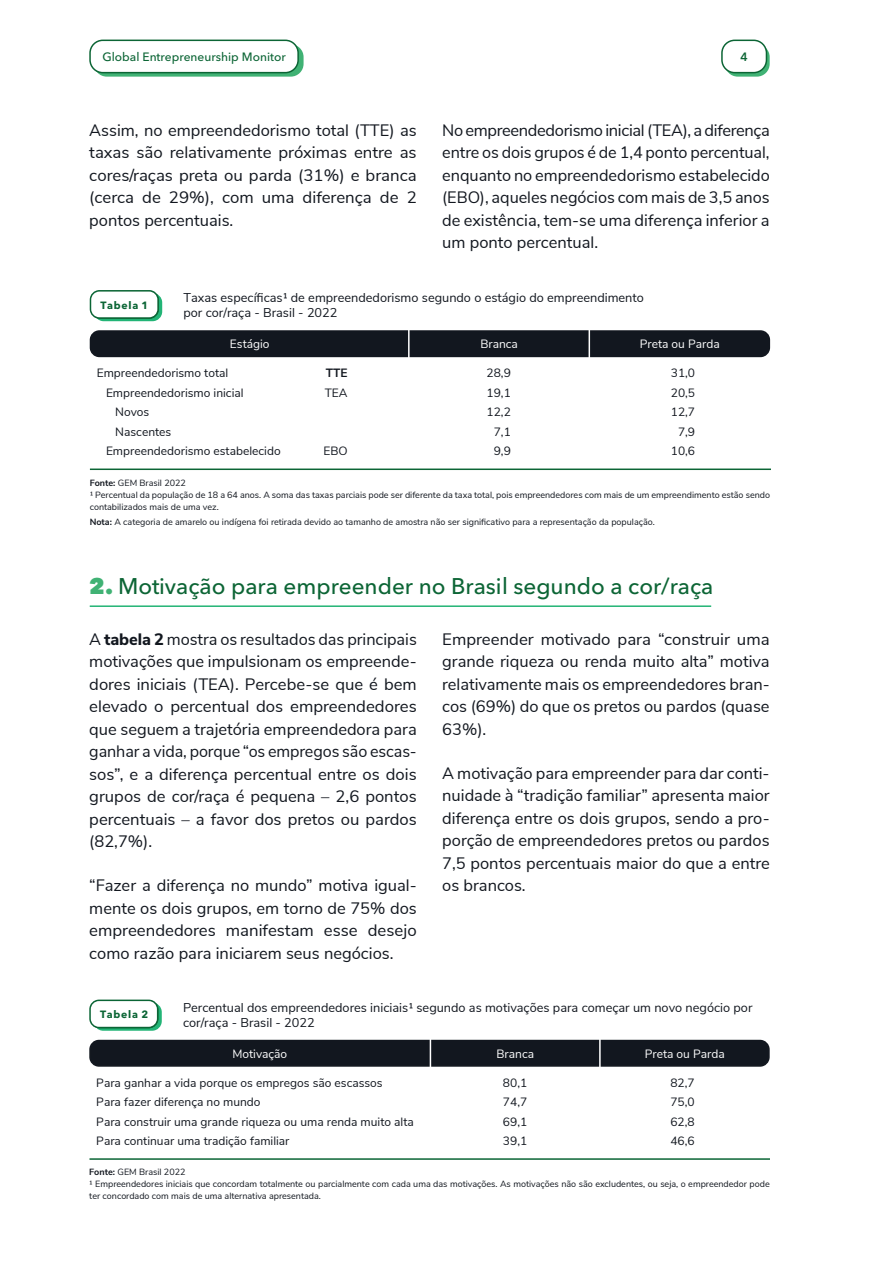
<style>
.page{position:relative;width:893px;height:1263px;background:#fff}
.page>*{position:absolute;margin:0;border:0;box-sizing:border-box;transform-origin:0 0}
.t1{font:500 22.5px "Avenir Next LT Pro";color:#0c6535}
.t2{font:16.5px/22.5px "Nunito Sans";color:#12171f;text-align:justify}
.t3{font:12.75px/15px "Nunito Sans";color:#12171f}
.t4{font:12px/19.5px "Nunito Sans";color:#12171f;text-align:center}
.t5{font:12px "Nunito Sans";color:#fff}
.t6{font:500 12px "Avenir Next LT Pro";color:#0c6535}
.t7{font:700 12px "Nunito Sans";color:#12171f}
.t8{font:600 12px "Avenir Next LT Pro";color:#0c6535}
.t9{font:700 10.5px "Avenir Next LT Pro";letter-spacing:.07em;color:#0b6535}
.t10{font:9px/12px "Nunito Sans";color:#12171f}
.s1{font-weight:700}
.s2{font-weight:800;color:#40b274}
.s3{font-weight:800}
</style>
<div class="page">
<svg style="left:725px;top:44px;width:45px;height:33px"></svg>
<svg style="left:94px;top:44px;width:210px;height:33px"></svg>
<div style="left:722px;top:40px;width:44px;height:33px;background:#fff;border-radius:13px"></div>
<div style="left:721px;top:40px;width:46px;height:33px;border:2px solid #0c6535;border-radius:13px"></div>
<div style="left:90px;top:40px;width:208px;height:33px;background:#fff;border-radius:13px"></div>
<div style="left:89px;top:40px;width:210px;height:33px;border:2px solid #0c6535;border-radius:13px"></div>
<hr style="left:90px;top:605px;width:621px;height:2px;background:#23b475">
<div style="left:90px;top:330px;width:680px;height:27px;background:#12171f"></div>
<hr style="left:408px;top:327px;width:2px;height:35px;background:#fff">
<hr style="left:589px;top:328px;width:1px;height:39px;background:#fff">
<hr style="left:91px;top:468px;width:679px;height:2px;background:#0b6535">
<div style="left:94px;top:293px;width:68px;height:28px;background:#22b476;border-radius:10px"></div>
<svg style="left:90px;top:290px;width:69px;height:29px;background:#dae8e1"></svg>
<div style="left:89px;top:1040px;width:681px;height:27px;background:#12171f"></div>
<hr style="left:430px;top:1037px;width:1px;height:34px;background:#fff">
<hr style="left:599px;top:1037px;width:2px;height:39px;background:#fff">
<hr style="left:90px;top:1158px;width:680px;height:2px;background:#0b6535">
<svg style="left:94px;top:1002px;width:68px;height:29px"></svg>
<svg style="left:89px;top:999px;width:69px;height:29px"></svg>
<p class="t6" style="left:102px;top:47px;width:185px">Global Entrepreneurship Monitor</p>
<p class="t8" style="left:740px;top:47px;width:9px">4</p>
<p class="t2" style="left:89px;top:118px;width:329px">Assim, no empreendedorismo total (TTE) as taxas são relativamente próximas entre as cores/raças preta ou parda (31%) e branca (cerca de 29%), com uma diferença de 2 pontos percentuais.</p>
<p class="t2" style="left:442px;top:118px;width:329px">No empreendedorismo inicial (TEA), a diferença entre os dois grupos é de 1,4 ponto percentual, enquanto no empreendedorismo estabelecido (EBO), aqueles negócios com mais de 3,5 anos de existência, tem-se uma diferença inferior a um ponto percentual.</p>
<p class="t9" style="left:100px;top:296px;width:50px">Tabela 1</p>
<p class="t3" style="left:183px;top:289px;width:462px">Taxas específicas¹ de empreendedorismo segundo o estágio do empreendimento por cor/raça - Brasil - 2022</p>
<p class="t5" style="left:230px;top:335px;width:41px">Estágio</p>
<p class="t5" style="left:480px;top:335px;width:39px">Branca</p>
<p class="t5" style="left:640px;top:335px;width:81px">Preta ou Parda</p>
<p class="t4" style="left:97px;top:362px;width:133px">Empreendedorismo total</p>
<p class="t4" style="left:106px;top:382px;width:139px">Empreendedorismo inicial</p>
<p class="t4" style="left:115px;top:401px;width:36px">Novos</p>
<p class="t4" style="left:115px;top:421px;width:58px">Nascentes</p>
<p class="t4" style="left:106px;top:440px;width:176px">Empreendedorismo estabelecido</p>
<p class="t7" style="left:326px;top:364px;width:23px">TTE</p>
<p class="t4" style="left:325px;top:382px;width:24px">TEA</p>
<p class="t4" style="left:323px;top:440px;width:26px">EBO</p>
<p class="t4" style="left:487px;top:362px;width:26px">28,9<br>19,1<br>12,2<br>7,1<br>9,9</p>
<p class="t4" style="left:671px;top:362px;width:26px">31,0<br>20,5<br>12,7<br>7,9<br>10,6</p>
<p class="t10" style="left:90px;top:476px;width:682px"><span class="s1">Fonte:</span> GEM Brasil 2022<br>¹ Percentual da população de 18 a 64 anos. A soma das taxas parciais pode ser diferente da taxa total, pois empreendedores com mais de um empreendimento estão sendo contabilizados mais de uma vez.</p>
<p class="t10" style="left:90px;top:515px;width:566px"><span class="s1">Nota:</span> A categoria de amarelo ou indígena foi retirada devido ao tamanho de amostra não ser significativo para a representação da população.</p>
<h1 class="t1" style="left:89px;top:567px;width:626px"><span class="s2">2.</span> Motivação para empreender no Brasil segundo a cor/raça</h1>
<p class="t2" style="left:89px;top:627px;width:329px">A <span class="s3">tabela 2</span> mostra os resultados das principais motivações que impulsionam os empreende&shy;dores iniciais (TEA). Percebe-se que é bem elevado o percentual dos empreendedores que seguem a trajetória empreendedora para ganhar a vida, porque “os empregos são escas&shy;sos”, e a diferença percentual entre os dois grupos de cor/raça é pequena – 2,6 pontos percentuais – a favor dos pretos ou pardos (82,7%).</p>
<p class="t2" style="left:89px;top:873px;width:329px">“Fazer a diferença no mundo” motiva igual&shy;mente os dois grupos, em torno de 75% dos empreendedores manifestam esse desejo como razão para iniciarem seus negócios.</p>
<p class="t2" style="left:442px;top:627px;width:329px">Empreender motivado para “construir uma grande riqueza ou renda muito alta” motiva relativamente mais os empreendedores bran&shy;cos (69%) do que os pretos ou pardos (quase 63%).</p>
<p class="t2" style="left:442px;top:761px;width:329px">A motivação para empreender para dar conti&shy;nuidade à “tradição familiar” apresenta maior diferença entre os dois grupos, sendo a pro&shy;porção de empreendedores pretos ou pardos 7,5 pontos percentuais maior do que a entre os brancos.</p>
<p class="t9" style="left:100px;top:1005px;width:50px">Tabela 2</p>
<p class="t3" style="left:183px;top:999px;width:571px">Percentual dos empreendedores iniciais¹ segundo as motivações para começar um novo negócio por cor/raça - Brasil - 2022</p>
<p class="t5" style="left:232px;top:1045px;width:56px">Motivação</p>
<p class="t5" style="left:496px;top:1045px;width:39px">Branca</p>
<p class="t5" style="left:645px;top:1045px;width:81px">Preta ou Parda</p>
<p class="t4" style="left:96px;top:1072px;width:319px;text-align:left">Para ganhar a vida porque os empregos são escassos<br>Para fazer diferença no mundo<br>Para construir uma grande riqueza ou uma renda muito alta Para continuar uma tradição familiar</p>
<p class="t4" style="left:503px;top:1072px;width:26px;text-align:justify">80,1<br>74,7<br>69,1<br>39,1</p>
<p class="t4" style="left:670px;top:1072px;width:26px;text-align:justify">82,7<br>75,0<br>62,8<br>46,6</p>
<p class="t10" style="left:89px;top:1165px;width:682px"><span class="s1">Fonte:</span> GEM Brasil 2022<br>¹ Empreendedores iniciais que concordam totalmente ou parcialmente com cada uma das motivações. As motivações não são excludentes, ou seja, o empreendedor pode ter concordado com mais de uma alternativa apresentada.</p>
</div>
